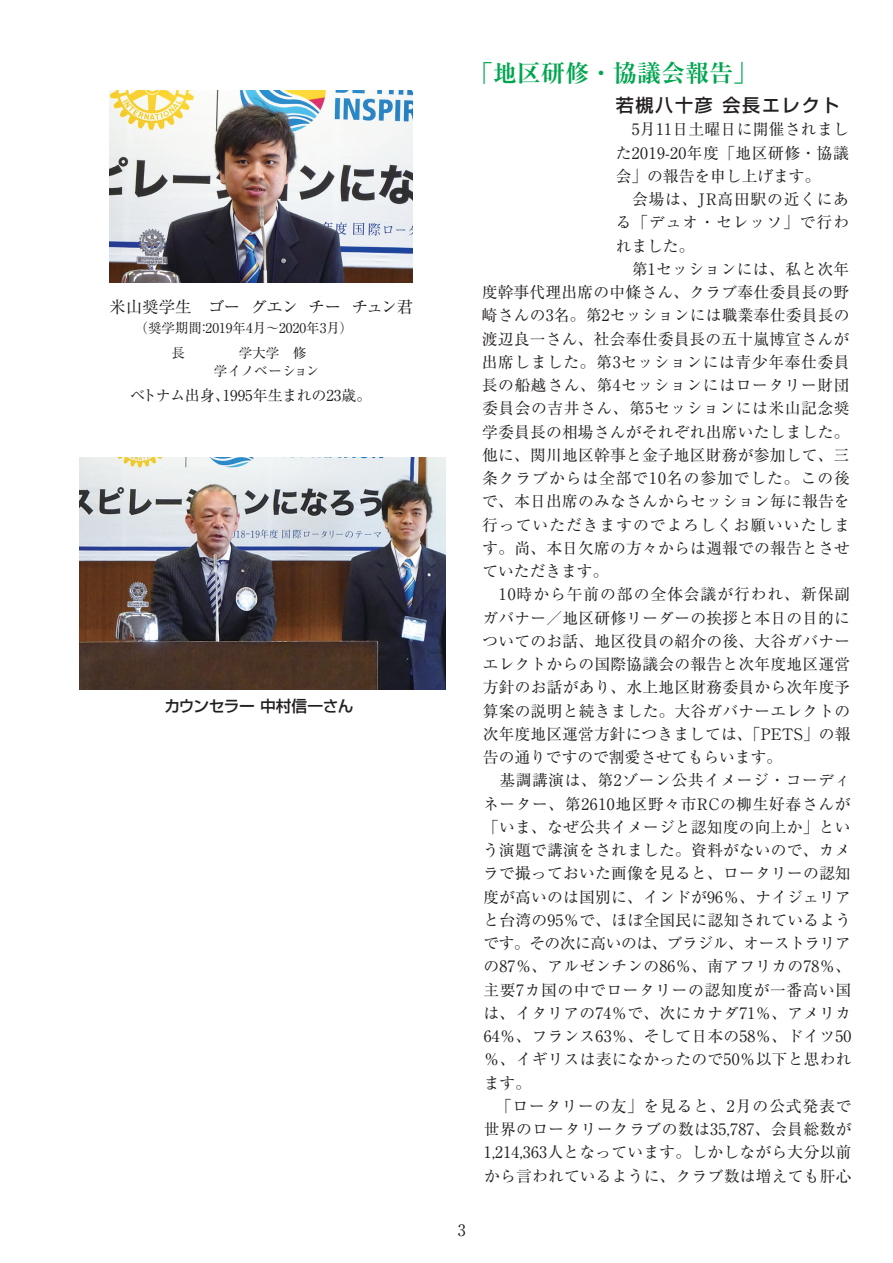
<style>
.page{position:relative;width:893px;height:1263px;background:#fff}
.page>*{position:absolute;margin:0;border:0;box-sizing:border-box;transform-origin:0 0}
.t1{font:700 24px "Ryumin Pr 5";color:#00a54f}
.t2{font:500 18px "Shin Go Pr 5";letter-spacing:.1em;color:#231f20}
.t3{font:16.5px "Ryumin Pr 5";letter-spacing:-.025em;color:#231f20}
.t4{font:15.75px "Ryumin Pr 5";letter-spacing:.015em;color:#231f20}
.t5{font:15.75px "Ryumin Pr 5";letter-spacing:.04em;color:#231f20}
.t6{font:15.75px "Ryumin Pr 5";letter-spacing:.06em;color:#231f20}
.t7{font:15.75px "Ryumin Pr 5";letter-spacing:.065em;color:#231f20}
.t8{font:15.75px "Ryumin Pr 5";letter-spacing:-.03em;color:#231f20}
.t9{font:15.75px "Ryumin Pr 5";letter-spacing:.05em;color:#231f20}
.t10{font:500 15.75px "Shin Go Pr 6";letter-spacing:-.03em;color:#231f20}
.t11{font:15px "Ryumin Pr 5";color:#231f20}
.t12{font:13.5px "Ryumin Pr 5";color:#231f20}
.t13{font:13.5px "Ryumin Pr 5";letter-spacing:.03em;color:#231f20}
</style>
<div class="page">
<img style="left:110px;top:91px;width:302px;height:192px">
<img style="left:79px;top:457px;width:367px;height:233px">
<p class="t3" style="left:109px;top:294px;width:306px">米山奨学生　ゴー グエン チー チュン君</p>
<p class="t12" style="left:135px;top:317px;width:220px">（奨学期間：2019年4月～2020年3月）</p>
<p class="t13" style="left:171px;top:360px;width:178px">技術科学イノベーション専攻</p>
<p class="t11" style="left:130px;top:384px;width:243px">ベトナム出身、1995年生まれの23歳。</p>
<p class="t10" style="left:164px;top:693px;width:191px">カウンセラー 中村信一さん</p>
<p class="t4" style="left:458px;top:1217px;width:9px">3</p>
<h1 class="t1" style="left:469px;top:54px;width:289px">「地区研修・協議会報告」</h1>
<p class="t2" style="left:616px;top:90px;width:225px">若槻八十彦 会長エレクト</p>
<p class="t4" style="left:632px;top:117px;width:219px">5月11日土曜日に開催されまし</p>
<p class="t4" style="left:616px;top:140px;width:235px">た2019-20年度「地区研修・協議</p>
<p class="t4" style="left:616px;top:163px;width:206px">会」の報告を申し上げます。</p>
<p class="t9" style="left:616px;top:187px;width:235px">　会場は、JR高田駅の近くにあ</p>
<p class="t7" style="left:616px;top:210px;width:235px">る「デュオ・セレッソ」で行わ</p>
<p class="t4" style="left:616px;top:233px;width:80px">れました。</p>
<p class="t4" style="left:616px;top:256px;width:235px">　第1セッションには、私と次年</p>
<p class="t4" style="left:482px;top:280px;width:369px">度幹事代理出席の中條さん、クラブ奉仕委員長の野</p>
<p class="t4" style="left:482px;top:303px;width:369px">崎さんの3名。第2セッションには職業奉仕委員長の</p>
<p class="t4" style="left:482px;top:326px;width:369px">渡辺良一さん、社会奉仕委員長の五十嵐博宣さんが</p>
<p class="t5" style="left:482px;top:349px;width:369px">出席しました。第3セッションには青少年奉仕委員</p>
<p class="t5" style="left:482px;top:373px;width:369px">長の船越さん、第4セッションにはロータリー財団</p>
<p class="t5" style="left:482px;top:396px;width:369px">委員会の吉井さん、第5セッションには米山記念奨</p>
<p class="t4" style="left:482px;top:419px;width:369px">学委員長の相場さんがそれぞれ出席いたしました。</p>
<p class="t4" style="left:482px;top:442px;width:369px">他に、関川地区幹事と金子地区財務が参加して、三</p>
<p class="t6" style="left:482px;top:466px;width:369px">条クラブからは全部で10名の参加でした。この後</p>
<p class="t4" style="left:482px;top:489px;width:369px">で、本日出席のみなさんからセッション毎に報告を</p>
<p class="t7" style="left:482px;top:512px;width:369px">行っていただきますのでよろしくお願いいたしま</p>
<p class="t4" style="left:482px;top:535px;width:369px">す。尚、本日欠席の方々からは週報での報告とさせ</p>
<p class="t4" style="left:482px;top:559px;width:127px">ていただきます。</p>
<p class="t6" style="left:499px;top:582px;width:353px">10時から午前の部の全体会議が行われ、新保副</p>
<p class="t4" style="left:483px;top:605px;width:369px">ガバナー／地区研修リーダーの挨拶と本日の目的に</p>
<p class="t4" style="left:483px;top:628px;width:369px">ついてのお話、地区役員の紹介の後、大谷ガバナー</p>
<p class="t4" style="left:483px;top:652px;width:369px">エレクトからの国際協議会の報告と次年度地区運営</p>
<p class="t4" style="left:483px;top:675px;width:369px">方針のお話があり、水上地区財務委員から次年度予</p>
<p class="t4" style="left:483px;top:698px;width:369px">算案の説明と続きました。大谷ガバナーエレクトの</p>
<p class="t4" style="left:483px;top:721px;width:369px">次年度地区運営方針につきましては、「PETS」の報</p>
<p class="t4" style="left:483px;top:745px;width:301px">告の通りですので割愛させてもらいます。</p>
<p class="t5" style="left:483px;top:768px;width:369px">　基調講演は、第2ゾーン公共イメージ・コーディ</p>
<p class="t5" style="left:483px;top:791px;width:369px">ネーター、第2610地区野々市RCの柳生好春さんが</p>
<p class="t4" style="left:483px;top:814px;width:369px">「いま、なぜ公共イメージと認知度の向上か」とい</p>
<p class="t4" style="left:483px;top:838px;width:369px">う演題で講演をされました。資料がないので、カメ</p>
<p class="t4" style="left:483px;top:861px;width:369px">ラで撮っておいた画像を見ると、ロータリーの認知</p>
<p class="t4" style="left:483px;top:884px;width:369px">度が高いのは国別に、インドが96％、ナイジェリア</p>
<p class="t4" style="left:483px;top:907px;width:369px">と台湾の95％で、ほぼ全国民に認知されているよう</p>
<p class="t8" style="left:483px;top:931px;width:369px">です。その次に高いのは、ブラジル、オーストラリア</p>
<p class="t4" style="left:483px;top:954px;width:369px">の87％、アルゼンチンの86％、南アフリカの78％、</p>
<p class="t5" style="left:484px;top:977px;width:369px">主要7カ国の中でロータリーの認知度が一番高い国</p>
<p class="t4" style="left:484px;top:1000px;width:369px">は、イタリアの74％で、次にカナダ71％、アメリカ</p>
<p class="t4" style="left:484px;top:1024px;width:369px">64％、フランス63％、そして日本の58％、ドイツ50</p>
<p class="t4" style="left:484px;top:1047px;width:369px">％、イギリスは表になかったので50％以下と思われ</p>
<p class="t4" style="left:484px;top:1070px;width:49px">ます。</p>
<p class="t6" style="left:496px;top:1093px;width:357px">「ロータリーの友」を見ると、2月の公式発表で</p>
<p class="t4" style="left:484px;top:1117px;width:369px">世界のロータリークラブの数は35,787、会員総数が</p>
<p class="t4" style="left:484px;top:1140px;width:369px">1,214,363人となっています。しかしながら大分以前</p>
<p class="t4" style="left:484px;top:1163px;width:369px">から言われているように、クラブ数は増えても肝心</p>
</div>
